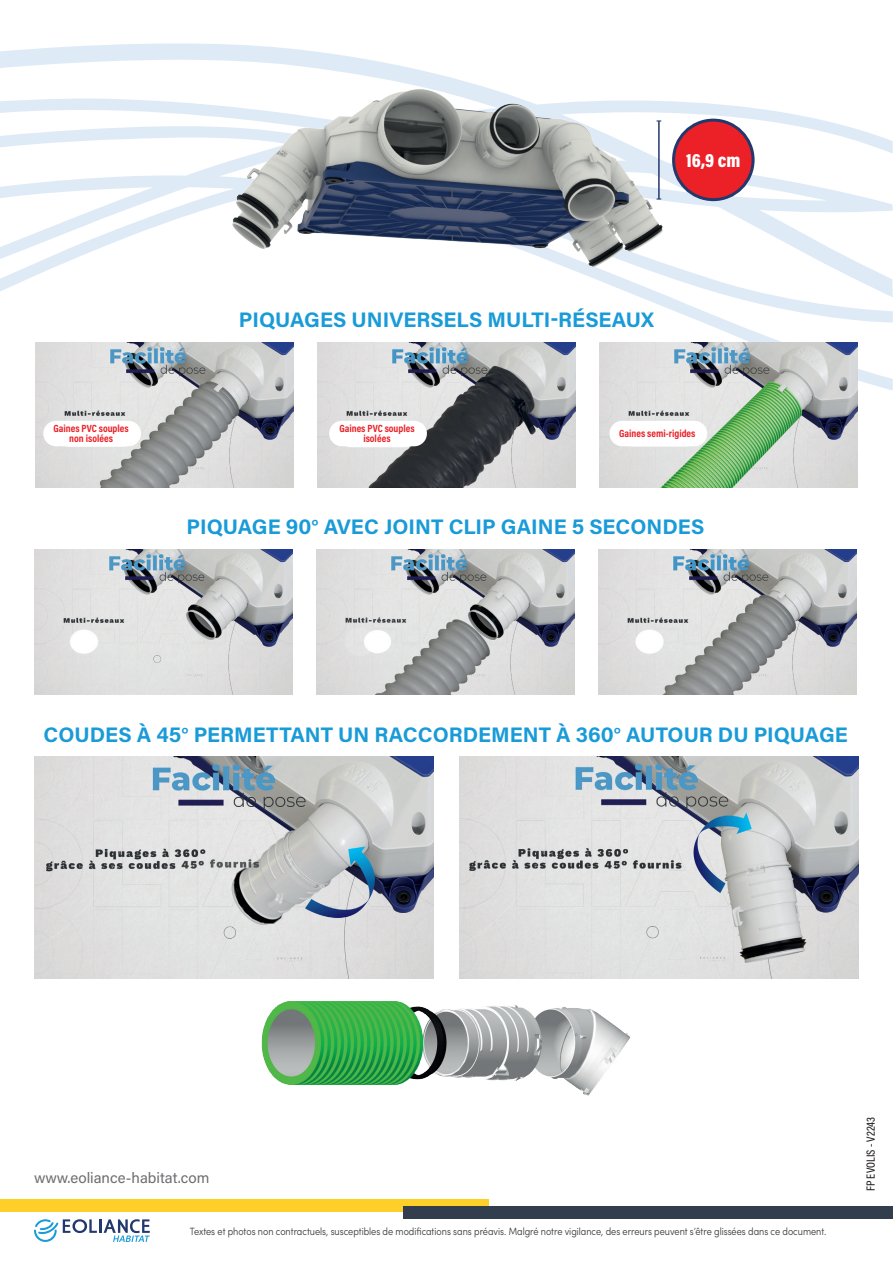
<style>
.page{position:relative;width:893px;height:1263px;background:#fff}
.page>*{position:absolute;margin:0;border:0;box-sizing:border-box;transform-origin:0 0}
.TITRE_texte{font:700 21px "Acumin Pro";color:#199bd8}
.t1{font:900 19.5px "Acumin Pro Cond";color:#fff}
.TEXTE{font:15px "Acumin Pro";color:#6c6d70}
.Titre_colonne_2{font:500 12px "Acumin Pro Cond";color:#231f20}
.t2{font:300 condensed 10.5px "Sofia Pro";color:#3e3e3f}
.TEXTE-2{font:700 10.5px "Acumin Pro Cond";color:#ec2027}
</style>
<div class="page">
<div style="left:0;top:1199px;width:489px;height:13px;background:#ffcf29"></div>
<svg style="left:34px;top:1219px;width:116px;height:23px"></svg>
<div style="left:404px;top:1206px;width:489px;height:13px;background:#323e4d"></div>
<svg style="left:0;top:43px;width:893px;height:348px"></svg>
<img style="left:213px;top:81px;width:467px;height:203px">
<hr style="left:658px;top:121px;width:2px;height:78px;background:#23386d">
<div style="left:674px;top:120px;width:79px;height:80px;background:#ec2027;border-radius:50%"></div>
<div style="left:672px;top:119px;width:83px;height:82px;border:3px solid #23386d;border-radius:50%"></div>
<img style="left:35px;top:549px;width:257px;height:146px">
<img style="left:317px;top:549px;width:257px;height:146px">
<img style="left:599px;top:549px;width:257px;height:146px">
<img style="left:36px;top:342px;width:257px;height:145px">
<img style="left:318px;top:342px;width:257px;height:145px">
<img style="left:600px;top:342px;width:257px;height:145px">
<img style="left:34px;top:757px;width:400px;height:221px">
<img style="left:459px;top:757px;width:400px;height:221px">
<div style="left:43px;top:421px;width:98px;height:25px;background:#fff;border-radius:13px"></div>
<div style="left:329px;top:421px;width:98px;height:25px;background:#fff;border-radius:13px"></div>
<div style="left:609px;top:421px;width:98px;height:25px;background:#fff;border-radius:13px"></div>
<img style="left:261px;top:1001px;width:369px;height:95px">
<p class="TEXTE-2" style="left:53px;top:421px;width:77px">Gaines PVC souples</p>
<p class="TEXTE-2" style="left:69px;top:432px;width:45px">non isolées</p>
<p class="t1" style="left:686px;top:148px;width:56px">16,9 cm</p>
<p class="TITRE_texte" style="left:239px;top:305px;width:416px">PIQUAGES UNIVERSELS MULTI-RÉSEAUX</p>
<p class="TEXTE-2" style="left:339px;top:421px;width:77px">Gaines PVC souples</p>
<p class="TEXTE-2" style="left:363px;top:432px;width:29px">isolées</p>
<p class="TEXTE-2" style="left:619px;top:426px;width:78px">Gaines semi-rigides</p>
<p class="TITRE_texte" style="left:187px;top:512px;width:519px">PIQUAGE 90° AVEC JOINT CLIP GAINE 5 SECONDES</p>
<p class="TITRE_texte" style="left:44px;top:720px;width:806px">COUDES À 45° PERMETTANT UN RACCORDEMENT À 360° AUTOUR DU PIQUAGE</p>
<p class="TEXTE" style="left:34px;top:1167px;width:177px">www.eoliance-habitat.com</p>
<p class="t2" style="left:190px;top:1224px;width:638px">Textes et photos non contractuels, susceptibles de modifications sans préavis. Malgré notre vigilance, des erreurs peuvent s’être glissées dans ce document.</p>
<p class="Titre_colonne_2" style="left:863px;top:1191px;width:76px;rotate:-90deg">FP EVOLIS - V2243</p>
</div>
